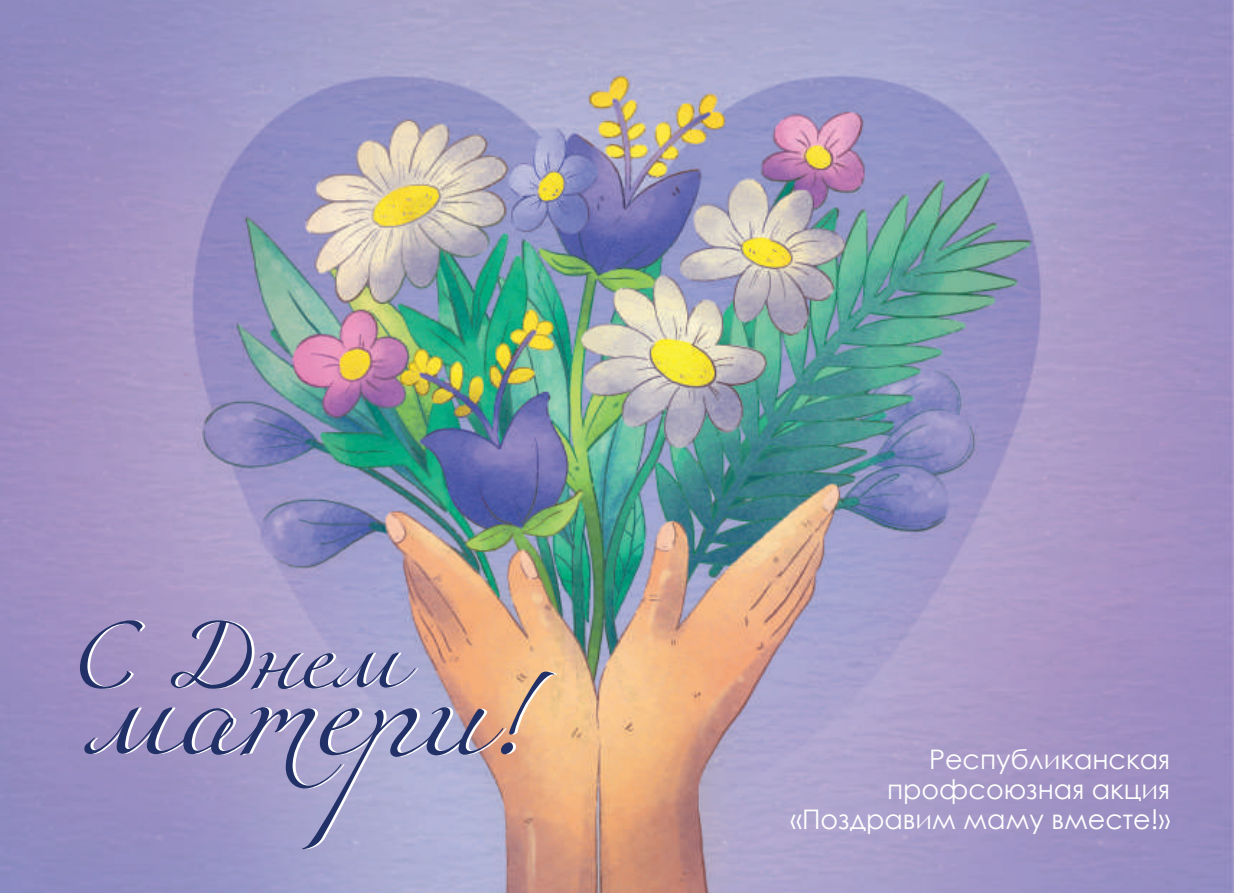
<style>
.page{position:relative;width:1234px;height:893px;background:#fff}
.page>*{position:absolute;margin:0;border:0;box-sizing:border-box;transform-origin:0 0}
.t1{font:100.8px "Miama Nueva";color:#213066}
.t2{font:75.6px "Miama Nueva";color:#213066}
.t3{font:27px/30px "Century Gothic";color:#fff;text-align:right}
</style>
<div class="page">
<img style="left:0;top:0;width:1233px;height:893px">
<h2 class="t2" style="left:67px;top:617px;width:336px">С Днем</h2>
<h1 class="t1" style="left:85px;top:660px;width:445px">матери!</h1>
<p class="t3" style="left:790px;top:744px;width:381px">Республиканская профсоюзная акция «Поздравим маму вместе!»</p>
</div>
